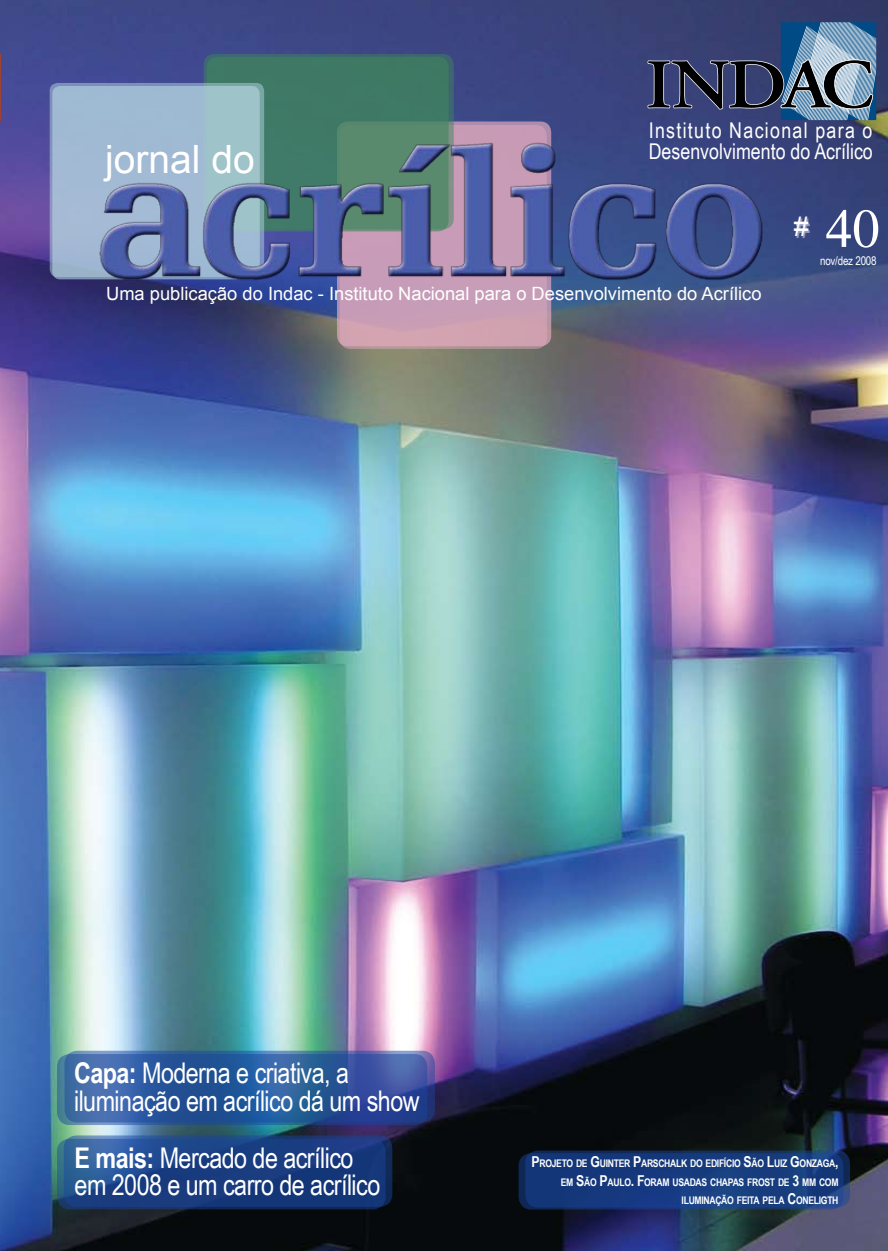
<style>
.page{position:relative;width:888px;height:1251px;background:#fff}
.page>*{position:absolute;margin:0;border:0;box-sizing:border-box;transform-origin:0 0}
.t1{font:39px "Arial";color:#fff}
.t2{font:28.5px/28.5px "Arial Narrow";letter-spacing:-.02em;color:#fff}
.t3{font:27px "Arial";color:#fff}
.t4{font:21.75px/21.8px "Arial Narrow";color:#fff}
.t5{font:18.3px "Arial";color:#fff}
.t6{font:12px "Arial Narrow";letter-spacing:-.02em;color:#fff}
.t7{font:700 10.5px/18px "Arial Narrow";letter-spacing:-.03em;color:#fff;text-align:right}
.s1{font-weight:700}
.s2{font-size:15px}
</style>
<div class="page">
<img style="left:1px;top:0;width:886px;height:1250px">
<hr style="left:0;top:54px;width:1px;height:66px;background:#9c4333">
<svg style="left:57px;top:1053px;width:370px;height:71px"></svg>
<svg style="left:65px;top:1050px;width:370px;height:72px"></svg>
<svg style="left:57px;top:1138px;width:328px;height:71px"></svg>
<svg style="left:64px;top:1135px;width:328px;height:71px;fill:#193c7f"></svg>
<svg style="left:518px;top:1153px;width:325px;height:56px"></svg>
<svg style="left:525px;top:1150px;width:325px;height:57px;fill:#16397d"></svg>
<div style="left:339px;top:125px;width:207px;height:224px;background:#cfa0b1;border-radius:11px"></div>
<div style="left:203px;top:54px;width:250px;height:175px;background:#3d6770;border-radius:11px"></div>
<div style="left:207px;top:57px;width:241px;height:174px;background:#3e7965;border-radius:11px"></div>
<div style="left:50px;top:83px;width:214px;height:194px;background:linear-gradient(to right,#7c88c3,#7aa4a5);border-radius:8px"></div>
<div style="left:52px;top:86px;width:208px;height:193px;background:#9ebad2;border-radius:8px"></div>
<svg style="left:647px;top:22px;width:229px;height:98px"></svg>
<img style="left:0;top:128px;width:851px;height:181px">
<div style="left:826px;top:209px;width:52px;height:38px;background:#35447b"></div>
<h1 class="t1" style="left:105px;top:137px;width:151px">jornal do</h1>
<h3 class="t4" style="left:648px;top:119px;width:226px">Instituto Nacional para o<br>Desenvolvimento do Acrílico</h3>
<h3 class="t3" style="left:795px;top:213px;width:17px">#</h3>
<p class="t6" style="left:820px;top:253px;width:58px">nov/dez 2008</p>
<h3 class="t5" style="left:106px;top:283px;width:657px">Uma publicação do Indac - Instituto Nacional para o Desenvolvimento do Acrílico</h3>
<h2 class="t2" style="left:74px;top:1058px;width:347px"><span class="s1">Capa:</span> Moderna e criativa, a iluminação em acrílico dá um show</h2>
<h2 class="t2" style="left:75px;top:1144px;width:307px;line-height:27px"><span class="s1">E mais:</span> Mercado de acrílico em 2008 e um carro de acrílico</h2>
<p class="t7" style="left:531px;top:1154px;width:308px"><span class="s2">P</span>ROJETO DE <span class="s2">G</span>UINTER <span class="s2">P</span>ARSCHALK DO EDIFÍCIO <span class="s2">S</span>ÃO <span class="s2">L</span>UIZ <span class="s2">G</span>ONZAGA<span class="s2">,<br></span>EM <span class="s2">S</span>ÃO <span class="s2">P</span>AULO<span class="s2">. F</span>ORAM USADAS CHAPAS FROST DE <span class="s2">3</span> MM COM<br>ILUMINAÇÃO FEITA PELA <span class="s2">C</span>ONELIGTH</p>
</div>
